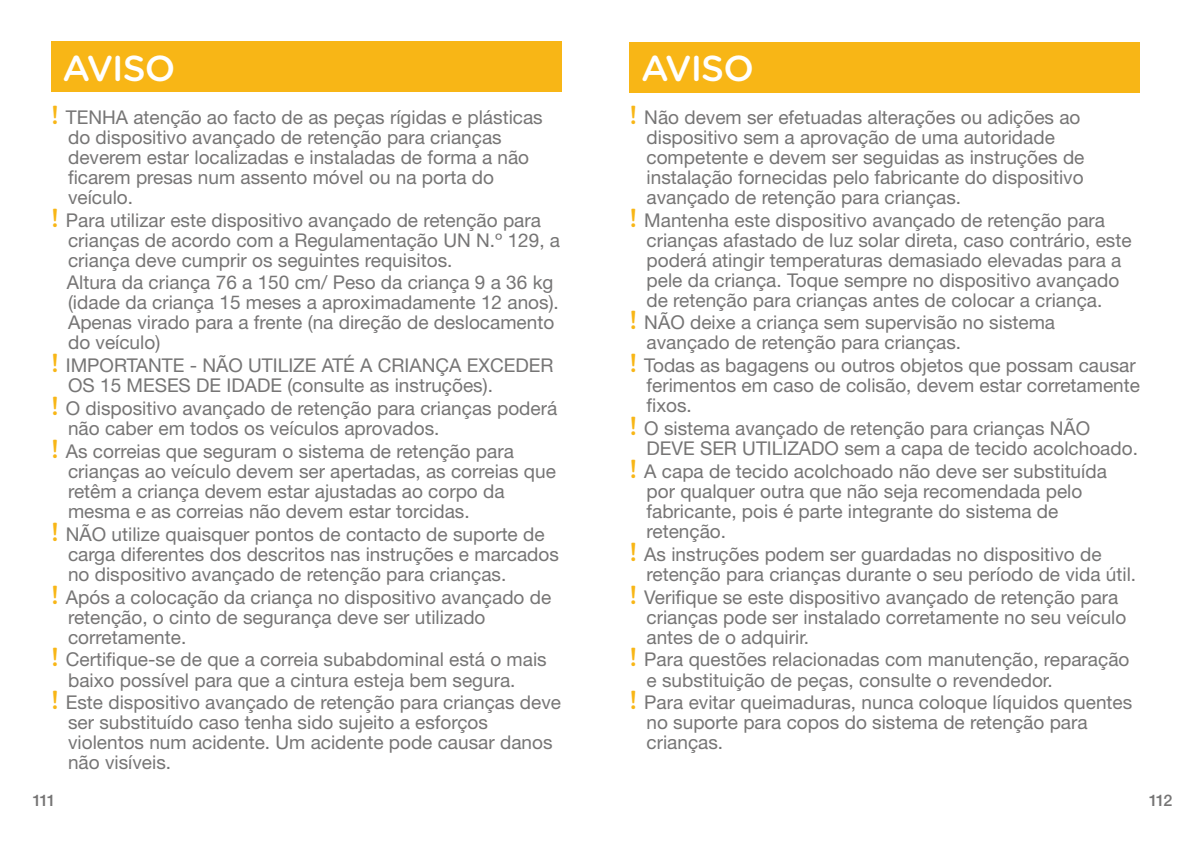
<style>
.page{position:relative;width:1191px;height:842px;background:#fff}
.page>*{position:absolute;margin:0;border:0;box-sizing:border-box;transform-origin:0 0}
.t1{font:500 36px "Gotham Rounded";letter-spacing:-.025em;color:#fff}
.t2{font:19px/20px "Helvetica Neue LT Std";color:#767575}
.t3{font:500 16px "Helvetica Neue LT Std";letter-spacing:-.11em;color:#767575}
.s1{font-family:"Gotham Rounded";font-weight:500;font-size:26px;color:#f8b616}
</style>
<div class="page">
<div style="left:51px;top:41px;width:510px;height:51px;background:#f8b616"></div>
<div style="left:629px;top:42px;width:511px;height:51px;background:#f8b616"></div>
<h1 class="t1" style="left:63px;top:42px;width:114px">AVISO</h1>
<p class="t2" style="left:68px;top:107px;width:476px;text-indent:-17px"><span class="s1">!</span> TENHA atenção ao facto de as peças rígidas e plásticas do dispositivo avançado de retenção para crianças deverem estar localizadas e instaladas de forma a não ficarem presas num assento móvel ou na porta do veículo.</p>
<p class="t2" style="left:68px;top:210px;width:493px;text-indent:-17px"><span class="s1">!</span> Para utilizar este dispositivo avançado de retenção para crianças de acordo com a Regulamentação UN N.º 129, a criança deve cumprir os seguintes requisitos.</p>
<p class="t2" style="left:67px;top:272px;width:493px">Altura da criança 76 a 150 cm/ Peso da criança 9 a 36 kg (idade da criança 15 meses a aproximadamente 12 anos).<br>Apenas virado para a frente (na direção de deslocamento do veículo)</p>
<p class="t2" style="left:68px;top:355px;width:487px;text-indent:-17px"><span class="s1">!</span> IMPORTANTE - NÃO UTILIZE ATÉ A CRIANÇA EXCEDER<br>OS 15 MESES DE IDADE (consulte as instruções).</p>
<p class="t2" style="left:68px;top:398px;width:491px;text-indent:-17px"><span class="s1">!</span> O dispositivo avançado de retenção para crianças poderá não caber em todos os veículos aprovados.</p>
<p class="t2" style="left:68px;top:441px;width:489px;text-indent:-17px"><span class="s1">!</span> As correias que seguram o sistema de retenção para crianças ao veículo devem ser apertadas, as correias que retêm a criança devem estar ajustadas ao corpo da mesma e as correias não devem estar torcidas.</p>
<p class="t2" style="left:68px;top:524px;width:492px;text-indent:-17px"><span class="s1">!</span> NÃO utilize quaisquer pontos de contacto de suporte de carga diferentes dos descritos nas instruções e marcados no dispositivo avançado de retenção para crianças.</p>
<p class="t2" style="left:68px;top:587px;width:485px;text-indent:-17px"><span class="s1">!</span> Após a colocação da criança no dispositivo avançado de retenção, o cinto de segurança deve ser utilizado corretamente.</p>
<p class="t2" style="left:68px;top:649px;width:480px;text-indent:-17px"><span class="s1">!</span> Certifique-se de que a correia subabdominal está o mais baixo possível para que a cintura esteja bem segura.</p>
<p class="t2" style="left:68px;top:692px;width:494px;text-indent:-17px"><span class="s1">!</span> Este dispositivo avançado de retenção para crianças deve ser substituído caso tenha sido sujeito a esforços violentos num acidente. Um acidente pode causar danos não visíveis.</p>
<h1 class="t1" style="left:641px;top:42px;width:114px">AVISO</h1>
<p class="t2" style="left:646px;top:107px;width:439px;text-indent:-17px"><span class="s1">!</span> Não devem ser efetuadas alterações ou adições ao dispositivo sem a aprovação de uma autoridade competente e devem ser seguidas as instruções de instalação fornecidas pelo fabricante do dispositivo avançado de retenção para crianças.</p>
<p class="t2" style="left:646px;top:210px;width:486px;text-indent:-17px"><span class="s1">!</span> Mantenha este dispositivo avançado de retenção para crianças afastado de luz solar direta, caso contrário, este poderá atingir temperaturas demasiado elevadas para a pele da criança. Toque sempre no dispositivo avançado de retenção para crianças antes de colocar a criança.</p>
<p class="t2" style="left:646px;top:312px;width:410px;text-indent:-17px"><span class="s1">!</span> NÃO deixe a criança sem supervisão no sistema avançado de retenção para crianças.</p>
<p class="t2" style="left:646px;top:355px;width:495px;text-indent:-17px"><span class="s1">!</span> Todas as bagagens ou outros objetos que possam causar ferimentos em caso de colisão, devem estar corretamente fixos.</p>
<p class="t2" style="left:646px;top:418px;width:493px;text-indent:-17px"><span class="s1">!</span> O sistema avançado de retenção para crianças NÃO<br>DEVE SER UTILIZADO sem a capa de tecido acolchoado.</p>
<p class="t2" style="left:646px;top:461px;width:462px;text-indent:-17px"><span class="s1">!</span> A capa de tecido acolchoado não deve ser substituída por qualquer outra que não seja recomendada pelo fabricante, pois é parte integrante do sistema de retenção.</p>
<p class="t2" style="left:646px;top:544px;width:491px;text-indent:-17px"><span class="s1">!</span> As instruções podem ser guardadas no dispositivo de retenção para crianças durante o seu período de vida útil.</p>
<p class="t2" style="left:646px;top:587px;width:481px;text-indent:-17px"><span class="s1">!</span> Verifique se este dispositivo avançado de retenção para crianças pode ser instalado corretamente no seu veículo antes de o adquirir.</p>
<p class="t2" style="left:646px;top:649px;width:484px;text-indent:-17px"><span class="s1">!</span> Para questões relacionadas com manutenção, reparação e substituição de peças, consulte o revendedor.</p>
<p class="t2" style="left:646px;top:692px;width:487px;text-indent:-17px"><span class="s1">!</span> Para evitar queimaduras, nunca coloque líquidos quentes no suporte para copos do sistema de retenção para crianças.</p>
<p class="t3" style="left:32px;top:791px;width:25px">111</p>
<p class="t3" style="left:1148px;top:791px;width:25px">112</p>
</div>
